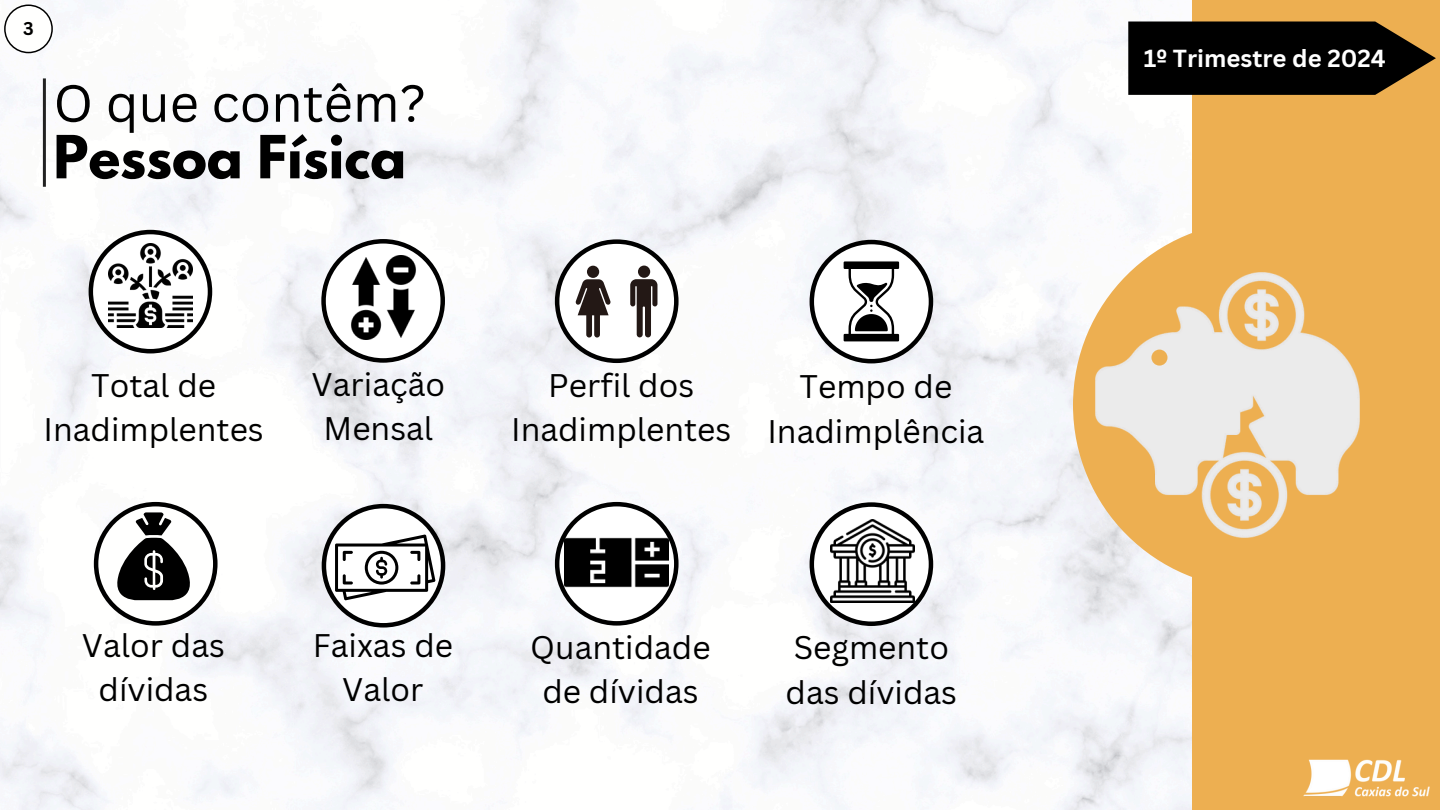
<style>
.page{position:relative;width:1440px;height:810px;background:#fff}
.page>*{position:absolute;margin:0;border:0;box-sizing:border-box;transform-origin:0 0}
.t1{font:700 52.7px "League Spartan";color:#000}
.t2{font:50.9px "Canva Sans";color:#000}
.t3{font:31.8px/44.4px "Canva Sans";color:#000;text-align:center}
.t4{font:700 24px "Canva Sans";color:#fff}
.t5{font:700 18px "Canva Sans";color:#000}
</style>
<div class="page">
<div style="left:1192px;top:0;width:248px;height:810px;background:#edaf51"></div>
<hr style="left:43px;top:78px;width:3px;height:109px;background:#222">
<svg style="left:321px;top:239px;width:124px;height:124px"></svg>
<div style="left:1073px;top:221px;width:367px;height:368px;background:#edaf51;border-radius:50%"></div>
<svg style="left:89px;top:230px;width:123px;height:123px"></svg>
<svg style="left:555px;top:239px;width:124px;height:124px"></svg>
<svg style="left:94px;top:502px;width:124px;height:124px"></svg>
<svg style="left:555px;top:502px;width:124px;height:124px"></svg>
<img style="left:1303px;top:759px;width:127px;height:38px">
<svg style="left:1128px;top:22px;width:308px;height:73px;background:#171108"></svg>
<svg style="left:810px;top:502px;width:123px;height:124px"></svg>
<svg style="left:810px;top:240px;width:123px;height:123px"></svg>
<svg style="left:322px;top:504px;width:123px;height:124px"></svg>
<img style="left:1092px;top:269px;width:268px;height:272px">
<div style="left:1151px;top:350px;width:16px;height:16px;background:#edaf51;border-radius:50%"></div>
<img style="left:831px;top:520px;width:83px;height:83px">
<img style="left:341px;top:256px;width:84px;height:84px">
<img style="left:565px;top:511px;width:103px;height:103px">
<img style="left:109px;top:244px;width:84px;height:84px">
<svg style="left:4px;top:4px;width:49px;height:49px"></svg>
<h3 class="t5" style="left:23px;top:16px;width:12px">3</h3>
<p class="t2" style="left:53px;top:67px;width:374px">O que contêm?</p>
<h3 class="t1" style="left:53px;top:131px;width:354px">Pessoa Física</h3>
<p class="t3" style="left:44px;top:362px;width:222px">Total de<br>Inadimplentes</p>
<h3 class="t3" style="left:312px;top:361px;width:135px">Variação<br>Mensal</h3>
<h3 class="t3" style="left:511px;top:362px;width:222px">Perfil dos<br>Inadimplentes</h3>
<h3 class="t3" style="left:767px;top:364px;width:218px">Tempo de<br>Inadimplência</h3>
<p class="t3" style="left:82px;top:622px;width:145px">Valor das dívidas</p>
<h3 class="t3" style="left:313px;top:622px;width:142px">Faixas de<br>Valor</h3>
<p class="t3" style="left:530px;top:624px;width:182px">Quantidade de dívidas</p>
<p class="t3" style="left:786px;top:625px;width:173px;text-align:left">Segmento das dívidas</p>
<p class="t4" style="left:1144px;top:41px;width:243px">1º Trimestre de 2024</p>
</div>
